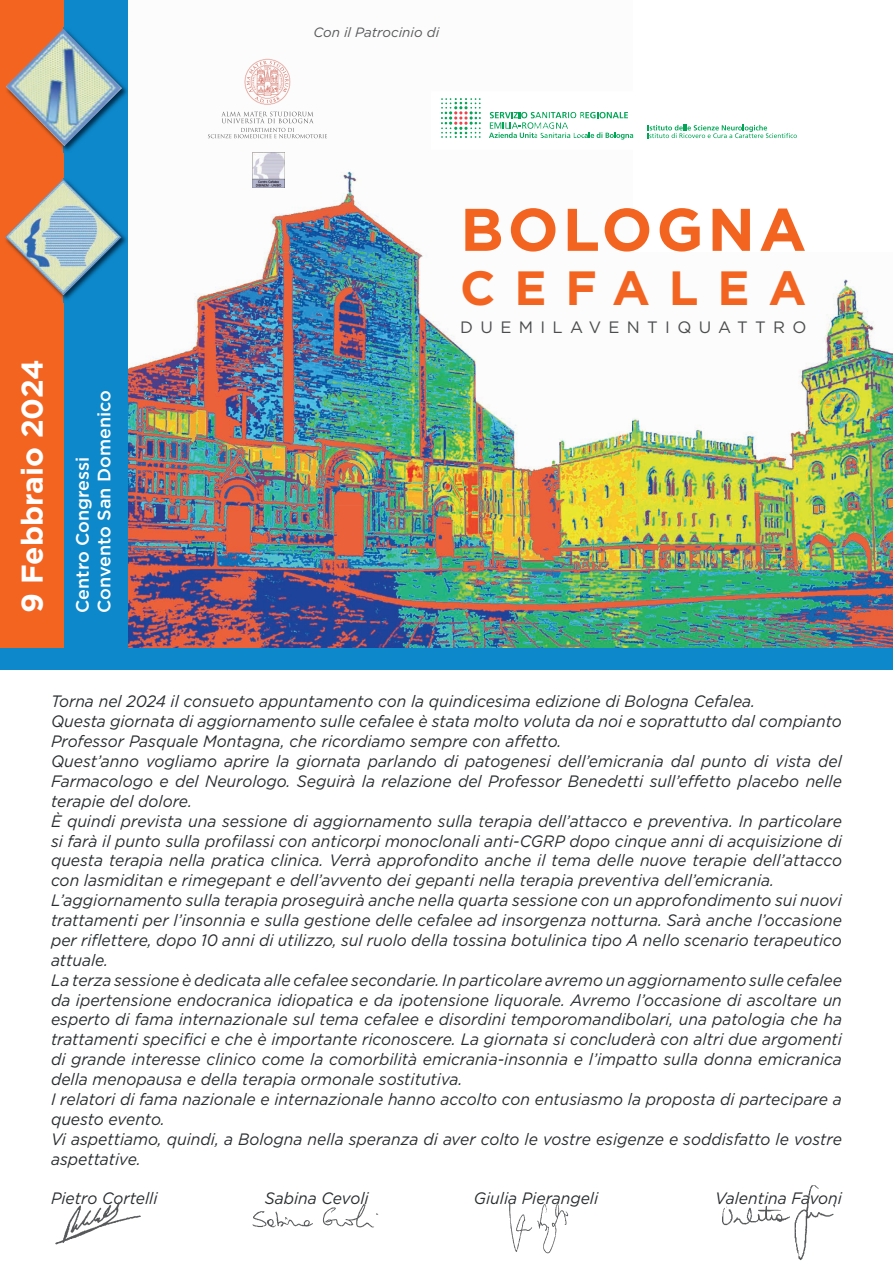
<style>
.page{position:relative;width:893px;height:1263px;background:#fff}
.page>*{position:absolute;margin:0;border:0;box-sizing:border-box;transform-origin:0 0}
.t1{font:700 60px "Gotham";letter-spacing:.065em;color:#f36421}
.t2{font:700 48px "Gotham";letter-spacing:.395em;color:#f36421}
.t3{font:700 30px "Gotham";color:#fff}
.t4{font:500 18px/21.6px "Gotham";color:#fff}
.t5{font:italic 16.5px/20px "Gotham";color:#292d2f;scale:.95 1}
.t6{font:16.5px "Gotham";letter-spacing:.445em;color:#4b4c4d}
.t7{font:italic 13.5px "Gotham";color:#57585a}
</style>
<div class="page">
<div style="left:0;top:0;width:64px;height:655px;background:#f36421"></div>
<img style="left:128px;top:58px;width:765px;height:447px">
<img style="left:128px;top:505px;width:765px;height:143px">
<div style="left:64px;top:0;width:64px;height:651px;background:#0c88cb"></div>
<div style="left:0;top:648px;width:893px;height:21px;background:#0c88cb"></div>
<img style="left:59px;top:178px;width:70px;height:124px">
<img style="left:5px;top:179px;width:116px;height:116px">
<img style="left:60px;top:28px;width:69px;height:125px">
<img style="left:6px;top:29px;width:116px;height:117px">
<img style="left:55px;top:1202px;width:86px;height:43px">
<img style="left:252px;top:1204px;width:127px;height:24px">
<img style="left:509px;top:1202px;width:60px;height:52px">
<img style="left:722px;top:1185px;width:114px;height:76px">
<svg style="left:244px;top:59px;width:46px;height:46px"></svg>
<svg style="left:208px;top:112px;width:119px;height:26px"></svg>
<img style="left:431px;top:91px;width:405px;height:58px">
<svg style="left:585px;top:112px;width:43px;height:6px"></svg>
<svg style="left:441px;top:98px;width:40px;height:40px"></svg>
<svg style="left:489px;top:112px;width:46px;height:26px"></svg>
<svg style="left:584px;top:132px;width:49px;height:8px"></svg>
<svg style="left:648px;top:125px;width:149px;height:13px"></svg>
<img style="left:252px;top:152px;width:32px;height:35px">
<img style="left:535px;top:112px;width:49px;height:26px">
<h3 class="t3" style="left:12px;top:613px;width:255px;rotate:-90deg">9 Febbraio 2024</h3>
<p class="t4" style="left:71px;top:613px;width:224px;rotate:-90deg">Centro Congressi<br>Convento San Domenico</p>
<p class="t7" style="left:313px;top:25px;width:127px">Con il Patrocinio di</p>
<h1 class="t1" style="left:460px;top:190px;width:348px">BOLOGNA</h1>
<h2 class="t2" style="left:460px;top:256px;width:348px">CEFALEA</h2>
<p class="t6" style="left:460px;top:318px;width:348px">DUEMILAVENTIQUATTRO</p>
<p class="t5" style="left:51px;top:691px;width:834px">Torna nel 2024 il consueto appuntamento con la quindicesima edizione di Bologna Cefalea.<br>Questa giornata di aggiornamento sulle cefalee è stata molto voluta da noi e soprattutto dal compianto Professor Pasquale Montagna, che ricordiamo sempre con affetto.<br>Quest’anno vogliamo aprire la giornata parlando di patogenesi dell’emicrania dal punto di vista del Farmacologo e del Neurologo. Seguirà la relazione del Professor Benedetti sull’effetto placebo nelle terapie del dolore.<br>È quindi prevista una sessione di aggiornamento sulla terapia dell’attacco e preventiva. In particolare si farà il punto sulla profilassi con anticorpi monoclonali anti-CGRP dopo cinque anni di acquisizione di questa terapia nella pratica clinica. Verrà approfondito anche il tema delle nuove terapie dell’attacco con lasmiditan e rimegepant e dell’avvento dei gepanti nella terapia preventiva dell’emicrania.<br>L’aggiornamento sulla terapia proseguirà anche nella quarta sessione con un approfondimento sui nuovi trattamenti per l’insonnia e sulla gestione delle cefalee ad insorgenza notturna. Sarà anche l’occasione per riflettere, dopo 10 anni di utilizzo, sul ruolo della tossina botulinica tipo A nello scenario terapeutico attuale.<br>La terza sessione è dedicata alle cefalee secondarie. In particolare avremo un aggiornamento sulle cefalee da ipertensione endocranica idiopatica e da ipotensione liquorale. Avremo l’occasione di ascoltare un esperto di fama internazionale sul tema cefalee e disordini temporomandibolari, una patologia che ha trattamenti specifici e che è importante riconoscere. La giornata si concluderà con altri due argomenti di grande interesse clinico come la comorbilità emicrania-insonnia e l’impatto sulla donna emicranica della menopausa e della terapia ormonale sostitutiva.<br>I relatori di fama nazionale e internazionale hanno accolto con entusiasmo la proposta di partecipare a questo evento.<br>Vi aspettiamo, quindi, a Bologna nella speranza di aver colto le vostre esigenze e soddisfatto le vostre aspettative.</p>
<p class="t5" style="left:51px;top:1188px;width:114px">Pietro Cortelli</p>
<p class="t5" style="left:265px;top:1188px;width:111px">Sabina Cevoli</p>
<p class="t5" style="left:474px;top:1188px;width:132px">Giulia Pierangeli</p>
<p class="t5" style="left:715px;top:1188px;width:135px">Valentina Favoni</p>
</div>
